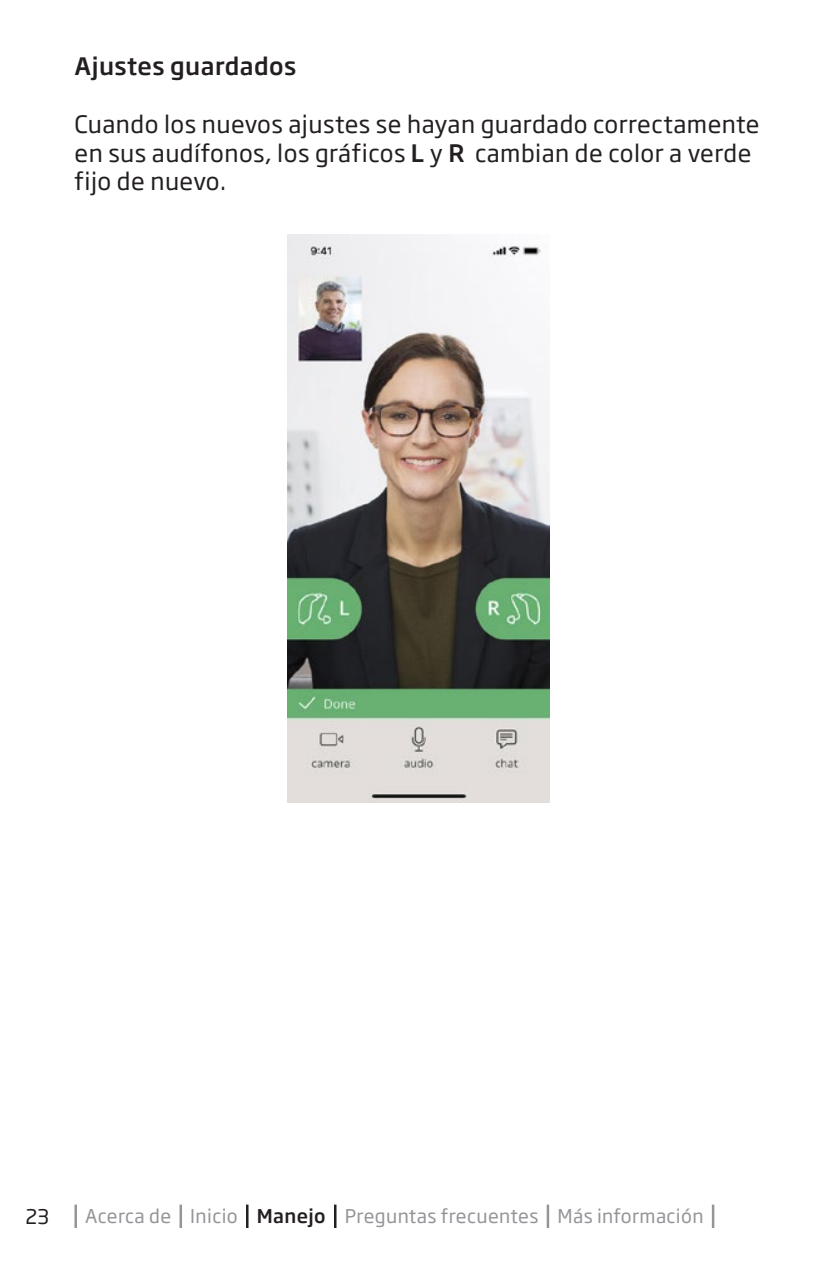
<style>
.page{position:relative;width:837px;height:1262px;background:#fff}
.page>*{position:absolute;margin:0;border:0;box-sizing:border-box;transform-origin:0 0}
.t1{font:23.75px/28.8px "Soho Gothic Pro";letter-spacing:.02em;color:#231f20}
.t2{font:500 23.75px "Soho Gothic Pro";letter-spacing:.02em;color:#231f20}
.t3{font:20px "Soho Gothic Pro";color:#231f20}
.t4{font:18.75px "Soho Gothic Pro";letter-spacing:.02em;color:#939598}
.s1{font-weight:500}
.s2{font-weight:500;color:#231f20}
</style>
<div class="page">
<hr style="left:74px;top:1204px;width:3px;height:23px;background:#939598">
<hr style="left:179px;top:1204px;width:3px;height:23px;background:#939598">
<hr style="left:246px;top:1204px;width:2px;height:23px;background:#231f20">
<hr style="left:334px;top:1204px;width:2px;height:23px;background:#231f20">
<hr style="left:546px;top:1204px;width:3px;height:23px;background:#939598">
<hr style="left:711px;top:1204px;width:3px;height:23px;background:#939598">
<img style="left:287px;top:234px;width:262px;height:568px">
<p class="t2" style="left:74px;top:48px;width:223px">Ajustes guardados</p>
<p class="t1" style="left:74px;top:108px;width:686px">Cuando los nuevos ajustes se hayan guardado correctamente en sus audífonos, los gráficos <span class="s1">L</span> y <span class="s1">R</span> cambian de color a verde fijo de nuevo.</p>
<p class="t3" style="left:25px;top:1201px;width:25px">23</p>
<p class="t4" style="left:85px;top:1201px;width:619px">Acerca de Inicio <span class="s2">Manejo</span> Preguntas frecuentes Más información</p>
</div>
